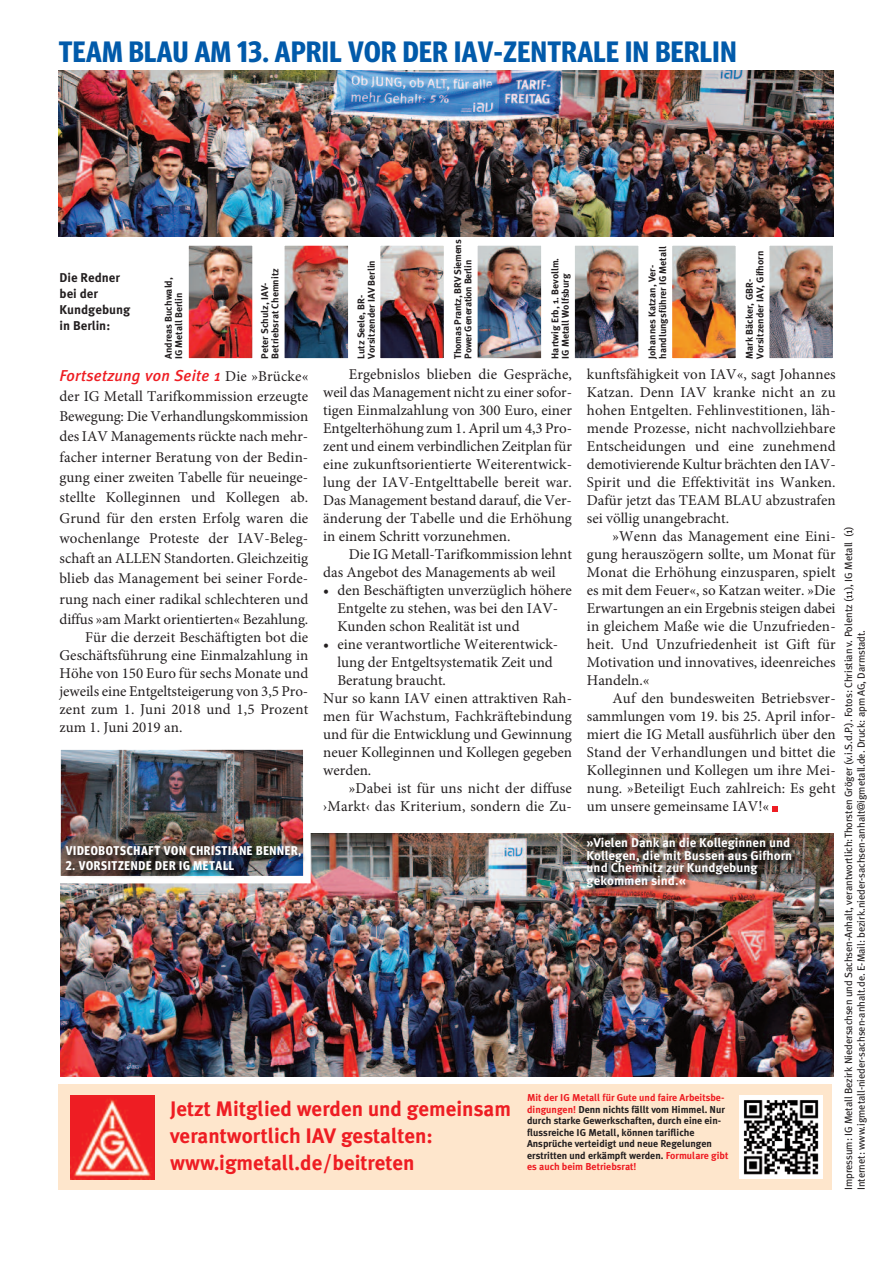
<style>
.page{position:relative;width:893px;height:1263px;background:#fff}
.page>*{position:absolute;margin:0;border:0;box-sizing:border-box;transform-origin:0 0}
.t1{font:700 29.4px "Meta Headline Cond OT";letter-spacing:.015em;color:#015aaa}
.t2{font:700 21px/27px "Meta Plus";color:#ee1d23}
.t3{font:italic 500 15.75px "Meta Plus";letter-spacing:.01em;color:#ee1d23}
.t4{font:15px/18px "Minion Pro";color:#231f20;text-align:justify}
.t5{font:700 12.75px/12.8px "Meta OT";color:#fff}
.t6{font:700 12.75px "Meta Headline Cond OT";letter-spacing:.055em;color:#fff}
.t7{font:700 12.75px/15.8px "Meta OT";color:#231f20}
.t8{font:10.5px/12.6px "Meta Plus";letter-spacing:-.005em;color:#231f20}
.t9{font:700 10.05px/11.4px "Meta Plus";color:#231f20}
.t10{font:700 9.75px/10.5px "Meta OT";color:#231f20}
.t11{font:700 9.75px/10.5px "Meta OT";letter-spacing:-.025em;color:#231f20}
.s1{font-family:"Minion Pro";font-weight:400;font-style:normal;font-size:15px;color:#231f20}
.s2{font-weight:700}
.s3{font-family:"Meta Plus"}
.s4{color:#ee1d23}
</style>
<div class="page">
<img style="left:59px;top:70px;width:774px;height:167px">
<img style="left:190px;top:247px;width:61px;height:110px">
<div style="left:181px;top:238px;width:79px;height:128px;border:8px solid #fff"></div>
<img style="left:60px;top:833px;width:773px;height:244px">
<div style="left:59px;top:1084px;width:773px;height:106px;background:#fee6cc"></div>
<img style="left:739px;top:1096px;width:83px;height:82px">
<img style="left:70px;top:1095px;width:84px;height:84px">
<svg style="left:773px;top:806px;width:5px;height:5px"></svg>
<img style="left:286px;top:247px;width:61px;height:110px">
<div style="left:277px;top:238px;width:79px;height:128px;border:8px solid #fff"></div>
<img style="left:382px;top:247px;width:60px;height:110px">
<div style="left:373px;top:238px;width:78px;height:128px;border:8px solid #fff"></div>
<img style="left:479px;top:247px;width:61px;height:110px">
<div style="left:470px;top:238px;width:79px;height:128px;border:8px solid #fff"></div>
<img style="left:576px;top:247px;width:61px;height:110px">
<div style="left:567px;top:238px;width:79px;height:128px;border:8px solid #fff"></div>
<img style="left:674px;top:247px;width:60px;height:110px">
<div style="left:665px;top:238px;width:78px;height:128px;border:8px solid #fff"></div>
<img style="left:771px;top:247px;width:60px;height:110px">
<div style="left:762px;top:238px;width:78px;height:128px;border:8px solid #fff"></div>
<img style="left:62px;top:751px;width:240px;height:88px">
<div style="left:53px;top:742px;width:258px;height:141px;border:8px solid #fff"></div>
<img style="left:57px;top:839px;width:266px;height:55px">
<img style="left:579px;top:833px;width:255px;height:213px">
<h1 class="t1" style="left:59px;top:42px;width:679px">TEAM BLAU AM 13. APRIL VOR DER IAV-ZENTRALE IN BERLIN</h1>
<p class="t7" style="left:60px;top:271px;width:72px">Die Redner bei der<br>Kundgebung in Berlin:</p>
<p class="t10" style="left:164px;top:359px;width:83px;rotate:-90deg">Andreas Buchwald,<br>IG Metall Berlin</p>
<p class="t10" style="left:260px;top:359px;width:92px;rotate:-90deg">Peter Schulz, IAV-<br>Betriebsrat Chemnitz</p>
<p class="t10" style="left:356px;top:359px;width:100px;rotate:-90deg">Lutz Seele, BR-<br>Vorsitzender IAV Berlin</p>
<p class="t11" style="left:453px;top:359px;width:121px;rotate:-90deg">Thomas Prantz, BRV Siemens<br>Power Generation Berlin</p>
<p class="t10" style="left:550px;top:359px;width:102px;rotate:-90deg">Hartwig Erb, 1. Bevollm.<br>IG Metall Wolfsburg</p>
<p class="t10" style="left:648px;top:359px;width:114px;rotate:-90deg">Johannes Katzan, Ver&shy;handlungsführer IG Metall</p>
<p class="t10" style="left:745px;top:359px;width:109px;rotate:-90deg">Mark Bäcker, GBR-<br>Vorsitzender IAV, Gifhorn</p>
<p class="t3" style="left:60px;top:366px;width:250px">Fortsetzung von Seite 1 <span class="s1">Die »Brücke«</span></p>
<p class="t4" style="left:60px;top:387px;width:250px;line-height:20.2px">der IG Metall Tarifkommission erzeugte Bewegung: Die Verhandlungskommission des IAV Managements rückte nach mehr&shy;facher interner Beratung von der Bedin&shy;gung einer zweiten Tabelle für neueinge&shy;stellte Kolleginnen und Kollegen ab.<br>Grund für den ersten Erfolg waren die wochenlange Proteste der IAV-Beleg&shy;schaft an ALLEN Standorten. Gleichzeitig blieb das Management bei seiner Forde&shy;rung nach einer radikal schlechteren und diffus »am Markt orientierten« Bezahlung.</p>
<p class="t4" style="left:60px;top:629px;width:250px;text-indent:26px">Für die derzeit Beschäftigten bot die Geschäftsführung eine Einmalzahlung in Höhe von 150 Euro für sechs Monate und jeweils eine Entgeltsteigerung von 3,5 Pro&shy;zent zum 1. Juni 2018 und 1,5 Prozent zum 1. Juni 2019 an.</p>
<p class="t6" style="left:66px;top:846px;width:237px">VIDEOBOTSCHAFT VON CHRISTIANE BENNER,</p>
<p class="t6" style="left:66px;top:861px;width:170px">2. VORSITZENDE DER IG METALL</p>
<p class="t4" style="left:323px;top:367px;width:250px;text-indent:26px">Ergebnislos blieben die Gespräche, weil das Management nicht zu einer sofor&shy;tigen Einmalzahlung von 300 Euro, einer Entgelterhöhung zum 1. April um 4,3 Pro&shy;zent und einem verbindlichen Zeitplan für eine zukunftsorientierte Weiterentwick&shy;lung der IAV-Entgelttabelle bereit war.<br>Das Management bestand darauf, die Ver&shy;änderung der Tabelle und die Erhöhung in einem Schritt vorzunehmen.</p>
<p class="t4" style="left:323px;top:547px;width:250px;text-indent:26px">Die IG Metall-Tarifkommission lehnt das Angebot des Managements ab weil</p>
<p class="t4" style="left:337px;top:583px;width:236px;text-align:left;text-indent:-14px"><span class="s2">•</span> den Beschäftigten unverzüglich höhere<br>Entgelte zu stehen, was bei den IAV-<br>Kunden schon Realität ist und</p>
<p class="t4" style="left:323px;top:637px;width:236px"><span class="s2">•</span> eine verantwortliche Weiterentwick-</p>
<p class="t4" style="left:337px;top:655px;width:217px">lung der Entgeltsystematik Zeit und</p>
<p class="t4" style="left:337px;top:673px;width:110px">Beratung braucht.</p>
<p class="t4" style="left:323px;top:691px;width:250px">Nur so kann IAV einen attraktiven Rah-</p>
<p class="t4" style="left:323px;top:709px;width:250px">men für Wachstum, Fachkräftebindung</p>
<p class="t4" style="left:323px;top:727px;width:250px">und für die Entwicklung und Gewinnung</p>
<p class="t4" style="left:323px;top:745px;width:250px">neuer Kolleginnen und Kollegen gegeben</p>
<p class="t4" style="left:323px;top:763px;width:50px">werden.</p>
<p class="t4" style="left:349px;top:781px;width:225px">»Dabei ist für uns nicht der diffuse</p>
<p class="t4" style="left:323px;top:799px;width:250px">›Markt‹ das Kriterium, sondern die Zu-</p>
<p class="t4" style="left:587px;top:367px;width:250px">kunftsfähigkeit von IAV«, sagt Johannes Katzan. Denn IAV kranke nicht an zu hohen Entgelten. Fehlinvestitionen, läh&shy;mende Prozesse, nicht nachvollziehbare Entscheidungen und eine zunehmend demotivierende Kultur brächten den IAV-Spirit und die Effektivität ins Wanken.<br>Dafür jetzt das TEAM BLAU abzustrafen sei völlig unangebracht.</p>
<p class="t4" style="left:587px;top:529px;width:250px;text-indent:26px">»Wenn das Management eine Eini&shy;gung herauszögern sollte, um Monat für Monat die Erhöhung einzusparen, spielt es mit dem Feuer«, so Katzan weiter. »Die Erwartungen an ein Ergebnis steigen dabei in gleichem Maße wie die Unzufrieden&shy;heit. Und Unzufriedenheit ist Gift für Motivation und innovatives, ideenreiches Handeln.«</p>
<p class="t4" style="left:587px;top:691px;width:250px;text-indent:26px">Auf den bundesweiten Betriebsver&shy;sammlungen vom 19. bis 25. April infor&shy;miert die IG Metall ausführlich über den Stand der Verhandlungen und bittet die Kolleginnen und Kollegen um ihre Mei&shy;nung. »Beteiligt Euch zahlreich: Es geht um unsere gemeinsame IAV!«</p>
<p class="t5" style="left:587px;top:837px;width:207px"><span class="s3">»Vielen</span> Dank an die Kolleginnen und<br>Kollegen, die mit Bussen aus Gifhorn und Chemnitz zur Kundgebung gekommen sind.<span class="s3">«</span></p>
<h2 class="t2" style="left:170px;top:1095px;width:342px">Jetzt Mitglied werden und gemeinsam verantwortlich IAV gestalten: www.igmetall.de/beitreten</h2>
<p class="t9" style="left:527px;top:1092px;width:203px"><span class="s4">Mit der IG Metall für Gute und faire Arbeitsbe&shy;dingungen!</span> Denn nichts fällt vom Himmel. Nur durch starke Gewerkschaften, durch eine ein&shy;flussreiche IG Metall, können tarifliche Ansprüche verteidigt und neue Regelungen erstritten und erkämpft werden. <span class="s4">Formulare gibt es auch beim Betriebsrat!</span></p>
<p class="t8" style="left:842px;top:1190px;width:665px;rotate:-90deg">Impressum: IG Metall Bezirk Niedersachsen und Sachsen-Anhalt, verantwortlich:Thorsten Gröger (v.i.S.d.P.). Fotos: Christian v. Polentz (11), IG Metall (1)<br>Internet: www.igmetall-nieder-sachsen-anhalt.de. E-Mail: bezirk.nieder-sachsen-anhalt@igmetall.de. Druck: apm AG, Darmstadt.</p>
</div>
